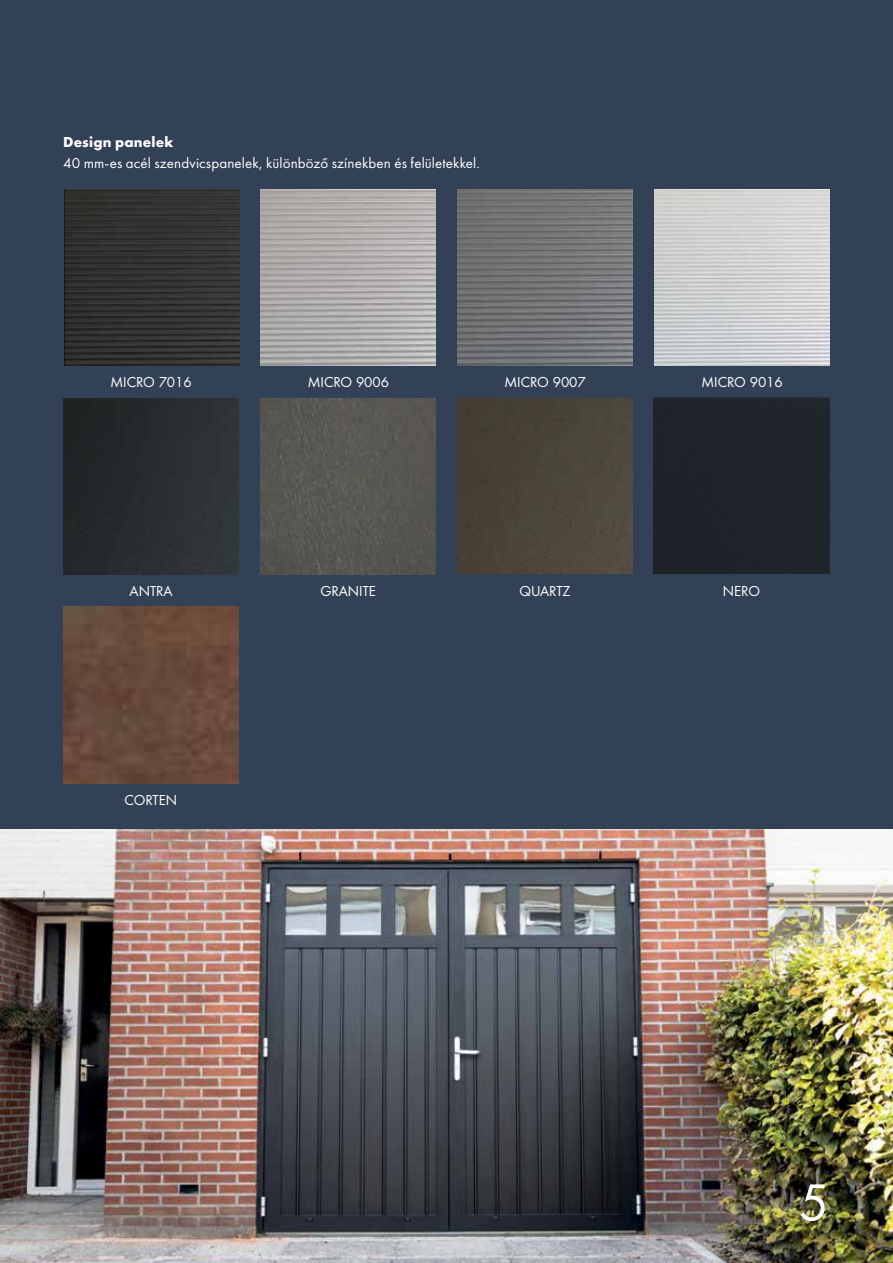
<style>
.page{position:relative;width:893px;height:1263px;background:#334157}
.page>*{position:absolute;margin:0;border:0;box-sizing:border-box;transform-origin:0 0}
.t1{font:54px "Futura PT";color:#fff}
.t2{font:15px "Futura Boo";color:#fff}
.t3{font:15px "Futura PT";letter-spacing:.01em;color:#fff}
.t4{font:700 15px "Futura PT";letter-spacing:.015em;color:#fff}
</style>
<div class="page">
<img style="left:260px;top:190px;width:176px;height:176px">
<img style="left:457px;top:190px;width:175px;height:176px">
<img style="left:65px;top:190px;width:174px;height:176px">
<img style="left:457px;top:399px;width:175px;height:174px">
<img style="left:0;top:829px;width:893px;height:434px">
<div style="left:260px;top:399px;width:176px;height:175px;background:#575753"></div>
<img style="left:654px;top:190px;width:176px;height:176px">
<img style="left:63px;top:607px;width:176px;height:176px">
<p class="t4" style="left:63px;top:132px;width:112px">Design panelek</p>
<p class="t3" style="left:63px;top:154px;width:418px">40 mm-es acél szendvicspanelek, különböző színekben és felületekkel.</p>
<p class="t2" style="left:110px;top:373px;width:83px">MICRO 7016</p>
<p class="t2" style="left:308px;top:373px;width:83px">MICRO 9006</p>
<p class="t2" style="left:504px;top:373px;width:83px">MICRO 9007</p>
<p class="t2" style="left:130px;top:582px;width:45px">ANTRA</p>
<p class="t2" style="left:320px;top:582px;width:57px">GRANITE</p>
<p class="t2" style="left:519px;top:582px;width:53px">QUARTZ</p>
<p class="t2" style="left:124px;top:791px;width:54px">CORTEN</p>
<p class="t2" style="left:701px;top:373px;width:83px">MICRO 9016</p>
<p class="t2" style="left:723px;top:582px;width:39px">NERO</p>
<h1 class="t1" style="left:798px;top:1170px;width:32px">5</h1>
</div>
